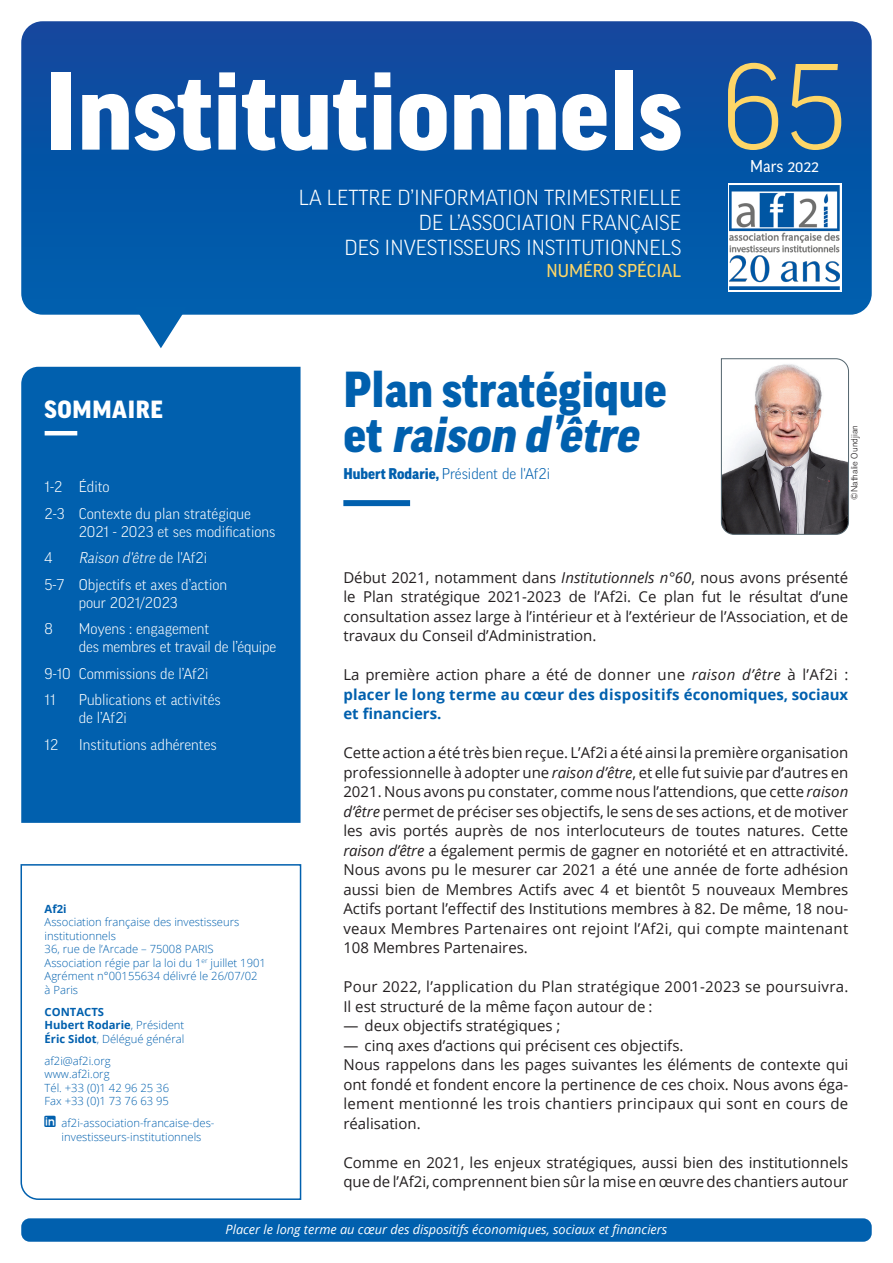
<style>
.page{position:relative;width:893px;height:1263px;background:#fff}
.page>*{position:absolute;margin:0;border:0;box-sizing:border-box;transform-origin:0 0}
.t1{font:900 106.5px "Good LF";color:#fff}
.t2{font:900 48.75px/45px "Good OSF";color:#0160ae}
.t3{font:900 24px "Good OSF";letter-spacing:.025em;color:#fff}
.t4{font:300 21px/25.2px "Good LF";color:#fff;text-align:right}
.t5{font:18px "Good OSF";color:#fed667}
.t6{font:16.5px "Good OSF";color:#fff}
.t7{font:15px/19.5px "Open Sans";color:#231f20;text-align:justify}
.t8{font:300 15px/26.5px "Good LF";color:#fff}
.t9{font:700 15px/19.5px "Open Sans";color:#0160ae;text-align:justify}
.t10{font:300 15px "Good LF";color:#0160ae}
.t11{font:italic 12.75px "Open Sans";color:#fff}
.t12{font:300 11.25px/13.5px "Open Sans";color:#0160ae}
.t13{font:700 11.25px/13.5px "Open Sans";color:#0160ae}
.t14{font:300 9px "Akzidenz Grotesk BE";color:#231f20}
.s1{font-weight:300;font-size:117px;color:#fed667}
.s2{font-style:italic}
.s3{font-family:"Good OSF";font-weight:900}
.s4{font-weight:400;color:#231f20}
.s5{font-weight:400;font-style:italic;color:#231f20}
.s6{font-weight:300}
</style>
<div class="page">
<svg style="left:21px;top:21px;width:851px;height:294px;background:#0854a5"></svg>
<div style="left:21px;top:1218px;width:851px;height:24px;background:#0160ae;border-radius:9px"></div>
<div style="left:728px;top:183px;width:113px;height:109px;background:linear-gradient(to right,#0256a3,#0256a3)"></div>
<img style="left:729px;top:185px;width:111px;height:104px">
<div style="left:21px;top:367px;width:280px;height:456px;background:#0160ae"></div>
<svg style="left:20px;top:864px;width:282px;height:336px"></svg>
<svg style="left:134px;top:306px;width:54px;height:42px"></svg>
<hr style="left:45px;top:431px;width:32px;height:4px;background:#fff">
<hr style="left:45px;top:736px;width:232px;height:1px;background:#0160ae">
<hr style="left:45px;top:762px;width:232px;height:1px;background:#0160ae">
<svg style="left:721px;top:358px;width:128px;height:177px"></svg>
<div style="left:343px;top:500px;width:67px;height:6px;background:#0160ae"></div>
<svg style="left:45px;top:1116px;width:11px;height:11px"></svg>
<h1 class="t1" style="left:45px;top:53px;width:803px">Institutionnels <span class="s1">65</span></h1>
<h3 class="t4" style="left:299px;top:184px;width:384px">LA LETTRE D’INFORMATION TRIMESTRIELLE<br>DE L’ASSOCIATION FRANÇAISE<br>DES INVESTISSEURS INSTITUTIONNELS</h3>
<p class="t5" style="left:546px;top:260px;width:136px">NUMÉRO SPÉCIAL</p>
<p class="t6" style="left:750px;top:157px;width:70px">Mars 2022</p>
<h2 class="t2" style="left:343px;top:367px;width:325px">Plan stratégique e t <span class="s2">raison d’être</span></h2>
<p class="t10" style="left:343px;top:465px;width:208px"><span class="s3">Hubert Rodarie,</span> Président de l'Af2i</p>
<h3 class="t3" style="left:45px;top:396px;width:120px">SOMMAIRE</h3>
<p class="t14" style="left:849px;top:500px;width:76px;rotate:-90deg">©Nathalie Oundjian</p>
<p class="t8" style="left:45px;top:473px;width:208px">1-2 Édito<br>2-3 Contexte du plan stratégique</p>
<p class="t8" style="left:79px;top:518px;width:198px">2021 - 2023 et ses modifications</p>
<p class="t8" style="left:45px;top:544px;width:9px">4</p>
<p class="t8" style="left:45px;top:544px;width:184px;text-indent:34px"><span class="s2">Raison d'être</span> d e l 'Af 2 i<br>5-7 Objectifs et axes d’action</p>
<p class="t8" style="left:79px;top:589px;width:101px">pour 2021/2023</p>
<p class="t8" style="left:45px;top:615px;width:10px">8</p>
<p class="t8" style="left:79px;top:620px;width:199px;line-height:18px">Moyens : engagement<br>des membres et travail de l’équipe</p>
<p class="t8" style="left:45px;top:660px;width:165px">9-10 Commissions de l’Af2i<br>11</p>
<p class="t7" style="left:343px;top:567px;width:506px">Début 2021, notamment dans <span class="s2">Institutionnels n°60</span>, nous avons présenté le Plan stratégique 2021-2023 de l’Af2i. Ce plan fut le résultat d’une consultation assez large à l’intérieur et à l’extérieur de l’Association, et de travaux du Conseil d’Administration.</p>
<p class="t9" style="left:343px;top:664px;width:506px"><span class="s4">La première action phare a été de donner une</span> <span class="s5">raison d’être</span> <span class="s4">à l’Af2i : </span>placer le long terme au cœur des dispositifs économiques, sociaux et financiers.</p>
<p class="t7" style="left:343px;top:742px;width:506px">Cette action a été très bien reçue. L’Af2i a été ainsi la première organisation professionnelle à adopter une <span class="s2">raison d’être</span>, et elle fut suivie par d’autres en 2021. Nous avons pu constater, comme nous l’attendions, que cette <span class="s2">raison d’être</span> permet de préciser ses objectifs, le sens de ses actions, et de motiver les avis portés auprès de nos interlocuteurs de toutes natures. Cette <span class="s2">raison d’être</span> a également permis de gagner en notoriété et en attractivité.<br>Nous avons pu le mesurer car 2021 a été une année de forte adhésion aussi bien de Membres Actifs avec 4 et bientôt 5 nouveaux Membres Actifs portant l’effectif des Institutions membres à 82. De même, 18 nou&shy;veaux Membres Partenaires ont rejoint l’Af2i, qui compte maintenant 108 Membres Partenaires.</p>
<p class="t7" style="left:343px;top:976px;width:506px;text-align:left">Pour 2022, l’application du Plan stratégique 2001-2023 se poursuivra.<br>Il est structuré de la même façon autour de :<br>― deux objectifs stratégiques ;<br>― cinq axes d’actions qui précisent ces objectifs.<br>Nous rappelons dans les pages suivantes les éléments de contexte qui ont fondé et fondent encore la pertinence de ces choix. Nous avons éga&shy;lement mentionné les trois chantiers principaux qui sont en cours de réalisation.</p>
<p class="t7" style="left:343px;top:1152px;width:506px">Comme en 2021, les enjeux stratégiques, aussi bien des institutionnels que de l’Af2i, comprennent bien sûr la mise en œuvre des chantiers autour</p>
<p class="t11" style="left:226px;top:1221px;width:443px">Placer le long terme au cœur des dispositifs économiques, sociaux et financiers</p>
<p class="t8" style="left:79px;top:691px;width:144px;line-height:18px">Publications et activités de l’Af2i</p>
<p class="t8" style="left:45px;top:731px;width:15px">12</p>
<p class="t8" style="left:79px;top:731px;width:140px">Institutions adhérentes</p>
<p class="t13" style="left:45px;top:901px;width:23px">Af2i</p>
<p class="t12" style="left:45px;top:915px;width:223px">Association française des investisseurs institutionnels<br>36, rue de l’Arcade – 75008 PARIS<br>Association régie par la loi du 1<sup>er</sup> juillet 1901<br>Agrément n°00155634 délivré le 26/07/02 à Paris</p>
<p class="t13" style="left:45px;top:1004px;width:141px">CONTACTS<br>Hubert Rodarie<span class="s6">, Président<br></span>Éric Sidot<span class="s6">, Délégué général</span></p>
<p class="t12" style="left:45px;top:1053px;width:126px">af2i@af2i.org www.af2i.org<br>Tél. +33 (0)1 42 96 25 36<br>Fax +33 (0)1 73 76 63 95</p>
<p class="t12" style="left:62px;top:1116px;width:154px">af2i-association-francaise-des&shy;investisseurs-institutionnels</p>
</div>
